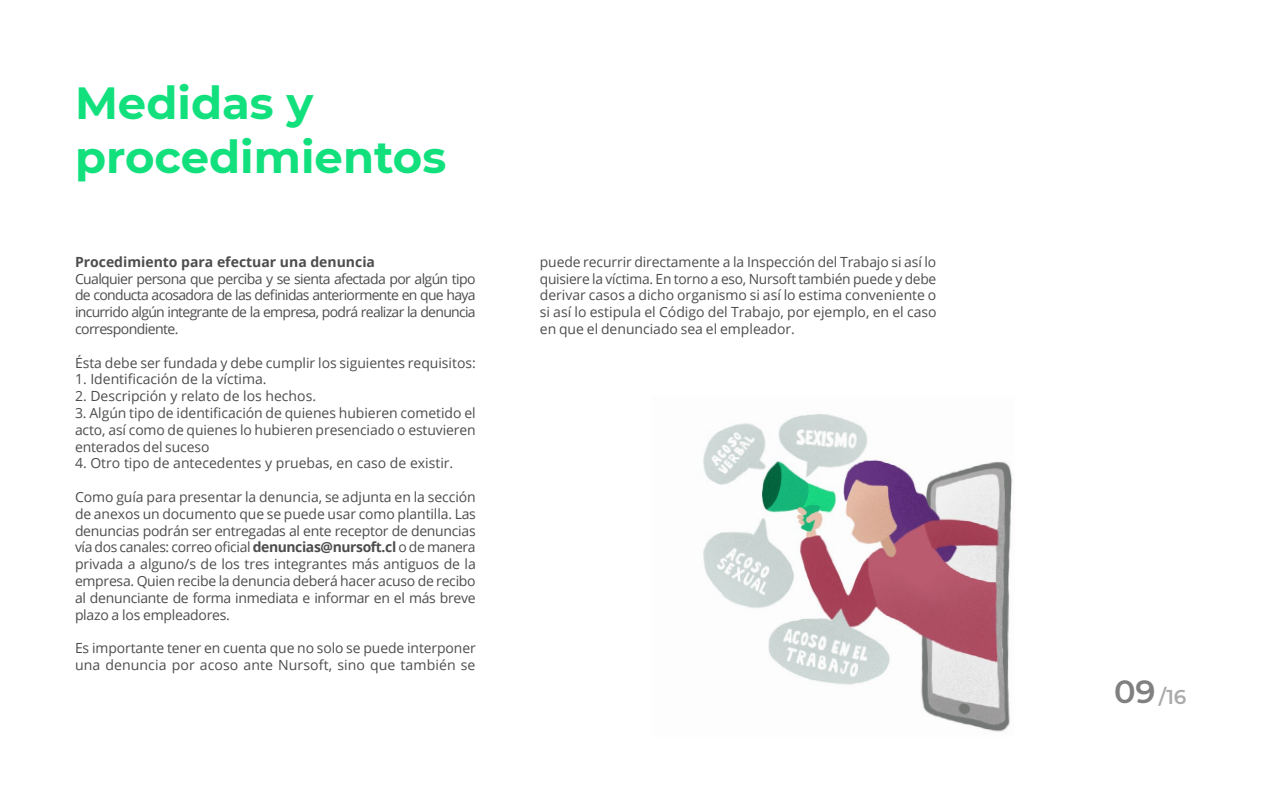
<style>
.page{position:relative;width:1280px;height:800px;background:#fff}
.page>*{position:absolute;margin:0;border:0;box-sizing:border-box;transform-origin:0 0}
.t1{font:700 45px/54px "Montserrat";color:#12e07d}
.t2{font:600 20px "Montserrat";color:#ababab}
.t3{font:14px/16.8px "Open Sans";letter-spacing:-.005em;color:#4d4d4d;text-align:justify}
.t4{font:700 14px "Open Sans";color:#4d4d4d}
.s1{font-weight:700}
.s2{font-size:32px;color:#808080}
</style>
<div class="page">
<img style="left:703px;top:414px;width:310px;height:318px">
<h1 class="t1" style="left:75px;top:73px;width:373px">Medidas y procedimientos</h1>
<p class="t4" style="left:75px;top:252px;width:302px">Procedimiento para efectuar una denuncia</p>
<p class="t3" style="left:75px;top:270px;width:402px">Cualquier persona que perciba y se sienta afectada por algún tipo de conducta acosadora de las definidas anteriormente en que haya incurrido algún integrante de la empresa, podrá realizar la denuncia correspondiente.</p>
<p class="t3" style="left:75px;top:354px;width:402px">Ésta debe ser fundada y debe cumplir los siguientes requisitos:</p>
<p class="t3" style="left:75px;top:370px;width:193px">1. Identificación de la víctima.</p>
<p class="t3" style="left:75px;top:387px;width:243px">2. Descripción y relato de los hechos.</p>
<p class="t3" style="left:75px;top:404px;width:402px">3. Algún tipo de identificación de quienes hubieren cometido el acto, así como de quienes lo hubieren presenciado o estuvieren enterados del suceso</p>
<p class="t3" style="left:75px;top:454px;width:380px">4. Otro tipo de antecedentes y pruebas, en caso de existir.</p>
<p class="t3" style="left:75px;top:488px;width:402px">Como guía para presentar la denuncia, se adjunta en la sección de anexos un documento que se puede usar como plantilla. Las denuncias podrán ser entregadas al ente receptor de denuncias vía dos canales: correo oficial <span class="s1">denuncias@nursoft.cl</span> o de manera privada a alguno s/ de los tres integrantes más antiguos de la empresa. Quien recibe la denuncia deberá hacer acuso de recibo al denunciante de forma inmediata e informar en el más breve plazo a los empleadores.</p>
<p class="t3" style="left:75px;top:639px;width:402px">Es importante tener en cuenta que no solo se puede interponer una denuncia por acoso ante Nursoft, sino que también se</p>
<p class="t3" style="left:540px;top:253px;width:398px">puede recurrir directamente laa Inspección del Trabajo si así lo quisiere la víctima. En torno a eso, Nursoft también puede y debe derivar casos a dicho organismo si así lo estima conveniente o si así lo estipula el Código del Trabajo, por ejemplo, en el caso en que el denunciado sea el empleador.</p>
<h2 class="t2" style="left:1114px;top:683px;width:74px"><span class="s2">09</span> /16</h2>
</div>
